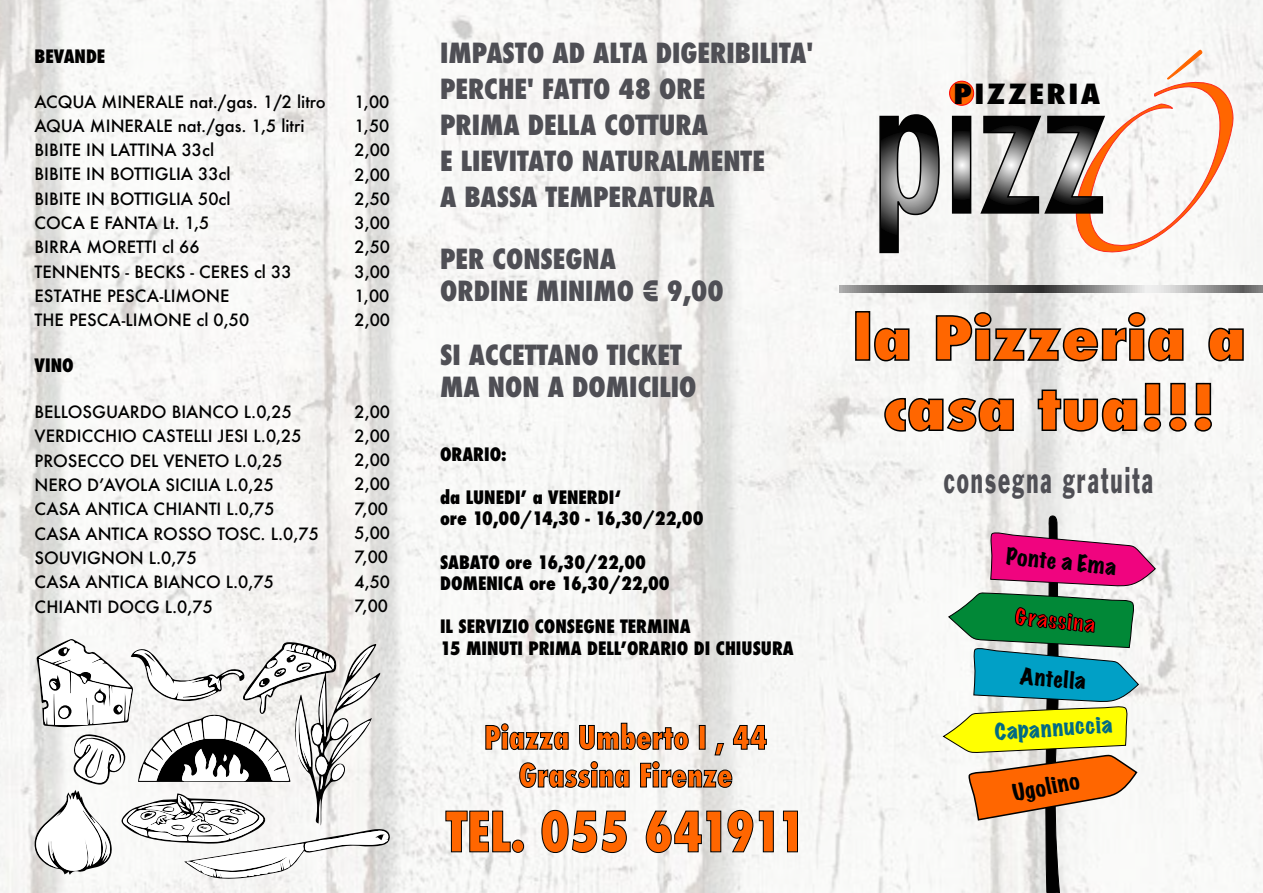
<style>
.page{position:relative;width:1263px;height:893px;background:#fff}
.page>*{position:absolute;margin:0;border:0;box-sizing:border-box;transform-origin:0 0}
.t1{font:800 condensed 58.5px/70.2px "Futura";color:#f60;text-align:center;scale:1.19 1}
.t2{font:34.5px "Franklin Gothic";letter-spacing:.1em;color:#4f4f55;scale:.58 1}
.t3{font:800 condensed 27px/36px "Futura";color:#4f4f55}
.t4{font:800 condensed 27px "Futura";letter-spacing:.075em;color:#000;scale:1.19 1}
.t5{font:expanded 20.85px "Marker Felt";color:#000}
.t6{font:expanded 20.85px "Marker Felt";color:#006a83}
.t7{font:expanded 20.85px "Marker Felt";color:#f00}
.t8{font:800 condensed 18px/21.6px "Futura";color:#000}
.t9{font:500 16.5px/24.3px "Futura";color:#000}
</style>
<div class="page">
<img style="left:0;top:0;width:1263px;height:893px">
<svg style="left:839px;top:285px;width:424px;height:8px"></svg>
<svg style="left:445px;top:722px;width:353px;height:131px"></svg>
<svg style="left:879px;top:113px;width:61px;height:141px"></svg>
<svg style="left:955px;top:119px;width:13px;height:92px"></svg>
<div style="left:952px;top:116px;width:19px;height:98px;border:2px solid #000"></div>
<div style="left:949px;top:81px;width:25px;height:24px;background:#f60;border-radius:50%"></div>
<div style="left:949px;top:81px;width:25px;height:24px;border:1px solid #f00;border-radius:50%"></div>
<svg style="left:979px;top:49px;width:255px;height:204px"></svg>
<div style="left:855px;top:311px;width:15px;height:50px;border:2px solid #000"></div>
<svg style="left:873px;top:327px;width:37px;height:45px"></svg>
<svg style="left:935px;top:311px;width:249px;height:61px"></svg>
<svg style="left:1207px;top:327px;width:37px;height:45px"></svg>
<svg style="left:883px;top:397px;width:132px;height:45px"></svg>
<svg style="left:1037px;top:382px;width:125px;height:60px"></svg>
<svg style="left:1168px;top:382px;width:19px;height:50px"></svg>
<svg style="left:1194px;top:382px;width:19px;height:50px"></svg>
<svg style="left:28px;top:639px;width:362px;height:240px"></svg>
<svg style="left:942px;top:515px;width:214px;height:378px"></svg>
<p class="t8" style="left:35px;top:46px;width:72px">BEVANDE</p>
<p class="t9" style="left:35px;top:89px;width:293px">ACQUA MINERALE nat./gas. 1/2 litro<br>AQUA MINERALE nat./gas. 1,5 litri<br>BIBITE IN LATTINA 33cl<br>BIBITE IN BOTTIGLIA 33cl<br>BIBITE IN BOTTIGLIA 50cl<br>COCA E FANTA Lt. 1,5<br>BIRRA MORETTI cl 66<br>TENNENTS - BECKS - CERES cl 33<br>ESTATHE PESCA-LIMONE<br>THE PESCA-LIMONE cl 0,50</p>
<p class="t8" style="left:35px;top:355px;width:41px">VINO</p>
<p class="t9" style="left:35px;top:400px;width:286px">BELLOSGUARDO BIANCO L.0,25<br>VERDICCHIO CASTELLI JESI L.0,25<br>PROSECCO DEL VENETO L.0,25<br>NERO DʼAVOLA SICILIA L.0,25<br>CASA ANTICA CHIANTI L.0,75<br>CASA ANTICA ROSSO TOSC. L.0,75<br>SOUVIGNON L.0,75<br>CASA ANTICA BIANCO L.0,75<br>CHIANTI DOCG L.0,75</p>
<p class="t9" style="left:354px;top:89px;width:37px;text-align:justify">1,00<br>1,50<br>2,00<br>2,00<br>2,50<br>3,00<br>2,50<br>3,00<br>1,00<br>2,00</p>
<p class="t9" style="left:354px;top:399px;width:37px">2,00<br>2,00<br>2,00<br>2,00<br>7,00<br>5,00<br>7,00<br>4,50<br>7,00</p>
<h3 class="t3" style="left:440px;top:36px;width:375px">IMPASTO AD ALTA DIGERIBILITA'<br>PERCHE' FATTO 48 ORE<br>PRIMA DELLA COTTURA<br>E LIEVITATO NATURALMENTE<br>A BASSA TEMPERATURA</h3>
<h3 class="t3" style="left:440px;top:242px;width:285px;line-height:32.4px">PER CONSEGNA<br>ORDINE MINIMO € 9,00</h3>
<h3 class="t3" style="left:440px;top:339px;width:258px;line-height:32.4px">SI ACCETTANO TICKET<br>MA NON A DOMICILIO</h3>
<p class="t8" style="left:440px;top:443px;width:68px">ORARIO:</p>
<p class="t8" style="left:440px;top:486px;width:265px">da LUNEDIʼ a VENERDIʻ<br>ore 10,00/14,30 - 16,30/22,00</p>
<p class="t8" style="left:440px;top:551px;width:231px">SABATO ore 16,30/22,00<br>DOMENICA ore 16,30/22,00</p>
<p class="t8" style="left:440px;top:616px;width:355px">IL SERVIZIO CONSEGNE TERMINA<br>15 MINUTI PRIMA DELLʼORARIO DI CHIUSURA</p>
<h3 class="t4" style="left:954px;top:76px;width:125px">PIZZERIA</h3>
<h1 class="t1" style="left:853px;top:304px;width:332px">la Pizzeria a casa tua!!!</h1>
<h2 class="t2" style="left:944px;top:458px;width:362px">consegna gratuita</h2>
<p class="t5" style="left:1008px;top:540px;width:111px;rotate:5deg">Ponte a Ema</p>
<p class="t7" style="left:1017px;top:600px;width:82px;rotate:6deg">Grassina</p>
<p class="t5" style="left:1021px;top:660px;width:67px;rotate:4deg">Antella</p>
<p class="t6" style="left:994px;top:716px;width:119px;rotate:-4deg">Capannuccia</p>
<p class="t5" style="left:1009px;top:777px;width:69px;rotate:-12deg">Ugolino</p>
</div>
